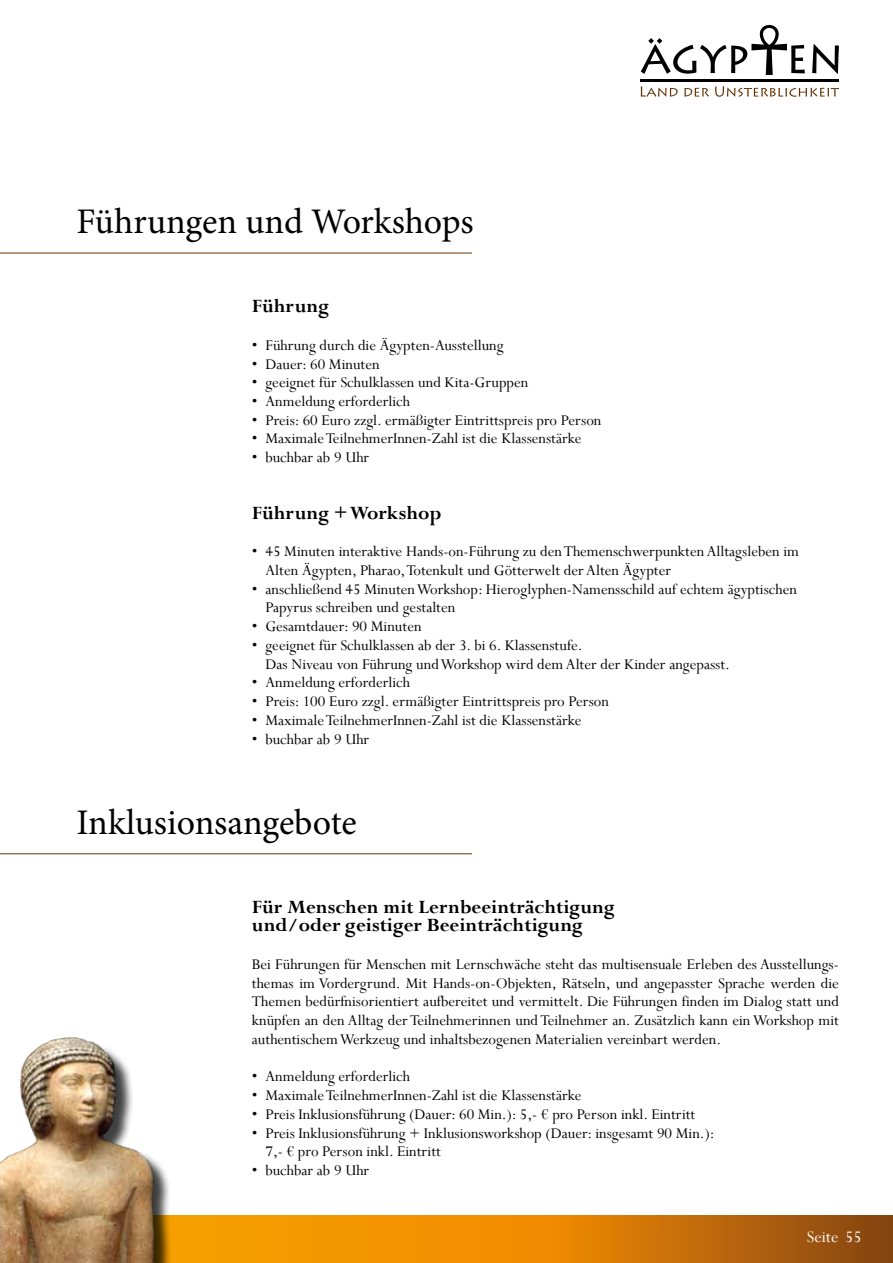
<style>
.page{position:relative;width:893px;height:1263px;background:#fff}
.page>*{position:absolute;margin:0;border:0;box-sizing:border-box;transform-origin:0 0}
.t1{font:36px "Minion Pro";letter-spacing:-.005em;color:#000}
.t2{font:700 21px/18.8px "Perpetua";color:#000}
.t3{font:18px "Perpetua";color:#fff}
.t4{font:16.5px/18.8px "Perpetua";color:#000}
</style>
<div class="page">
<svg style="left:641px;top:86px;width:198px;height:11px"></svg>
<hr style="left:641px;top:79px;width:198px;height:2px;background:#000">
<svg style="left:812px;top:44px;width:27px;height:30px"></svg>
<svg style="left:641px;top:25px;width:164px;height:50px"></svg>
<svg style="left:175px;top:1215px;width:718px;height:48px;background:#d87f04"></svg>
<div style="left:0;top:1040px;width:175px;height:223px;background:#000;opacity:.75"></div>
<img style="left:0;top:1037px;width:159px;height:226px">
<hr style="left:0;top:253px;width:472px;height:1px;background:#683307">
<hr style="left:0;top:853px;width:472px;height:1px;background:#683307">
<h1 class="t1" style="left:77px;top:198px;width:399px">Führungen und Workshops</h1>
<p class="t2" style="left:252px;top:296px;width:79px">Führung</p>
<p class="t4" style="left:252px;top:335px;width:253px">• Führung durch die Ägypten-Ausstellung</p>
<p class="t4" style="left:252px;top:354px;width:129px">• Dauer: 60 Minuten</p>
<p class="t4" style="left:252px;top:373px;width:278px">• geeignet für Schulklassen und Kita-Gruppen</p>
<p class="t4" style="left:252px;top:392px;width:160px">• Anmeldung erforderlich</p>
<p class="t4" style="left:252px;top:410px;width:351px">• Preis: 60 Euro zzgl. ermäßigter Eintrittspreis pro Person</p>
<p class="t4" style="left:252px;top:429px;width:331px">• Maximale TeilnehmerInnen-Zahl ist die Klassenstärke</p>
<p class="t4" style="left:252px;top:448px;width:119px">• buchbar ab 9 Uhr</p>
<p class="t2" style="left:252px;top:503px;width:191px">Führung + Workshop</p>
<p class="t4" style="left:265px;top:542px;width:535px;text-indent:-13px">• 45 Minuten interaktive Hands-on-Führung zu den Themenschwerpunkten Alltagsleben im<br>Alten Ägypten, Pharao, Totenkult und Götterwelt der Alten Ägypter</p>
<p class="t4" style="left:265px;top:579px;width:533px;text-indent:-13px">• anschließend 45 Minuten Workshop: Hieroglyphen-Namensschild auf echtem ägyptischen<br>Papyrus schreiben und gestalten</p>
<p class="t4" style="left:252px;top:617px;width:171px">• Gesamtdauer: 90 Minuten</p>
<p class="t4" style="left:265px;top:635px;width:466px;text-indent:-13px">• geeignet für Schulklassen ab der 3. bi 6. Klassenstufe.<br>Das Niveau von Führung und Workshop wird dem Alter der Kinder angepasst.</p>
<p class="t4" style="left:252px;top:673px;width:160px">• Anmeldung erforderlich</p>
<p class="t4" style="left:252px;top:691px;width:359px">• Preis: 100 Euro zzgl. ermäßigter Eintrittspreis pro Person</p>
<p class="t4" style="left:252px;top:710px;width:331px">• Maximale TeilnehmerInnen-Zahl ist die Klassenstärke</p>
<p class="t4" style="left:252px;top:729px;width:119px">• buchbar ab 9 Uhr</p>
<h1 class="t1" style="left:77px;top:799px;width:282px">Inklusionsangebote</h1>
<p class="t2" style="left:252px;top:897px;width:364px">Für Menschen mit Lernbeeinträchtigung und/oder geistiger Beeinträchtigung</p>
<p class="t4" style="left:252px;top:954px;width:589px;text-align:justify">Bei Führungen für Menschen mit Lernschwäche steht das multisensuale Erleben des Ausstellungs&shy;themas im Vordergrund. Mit Hands-on-Objekten, Rätseln, und angepasster Sprache werden die Themen bedürfnisorientiert aufbereitet und vermittelt. Die Führungen finden im Dialog statt und knüpfen an den Alltag der Teilnehmerinnen und Teilnehmer an. Zusätzlich kann ein Workshop mit authentischem Werkzeug und inhaltsbezogenen Materialien vereinbart werden.</p>
<p class="t4" style="left:252px;top:1067px;width:160px">• Anmeldung erforderlich</p>
<p class="t4" style="left:252px;top:1086px;width:331px">• Maximale TeilnehmerInnen-Zahl ist die Klassenstärke</p>
<p class="t4" style="left:252px;top:1104px;width:445px">• Preis Inklusionsführung (Dauer: 60 Min.): 5,- € pro Person inkl. Eintritt</p>
<p class="t4" style="left:265px;top:1123px;width:451px;text-indent:-13px">• Preis Inklusionsführung + Inklusionsworkshop (Dauer: insgesamt 90 Min.):<br>7,- € pro Person inkl. Eintritt</p>
<p class="t4" style="left:252px;top:1161px;width:119px">• buchbar ab 9 Uhr</p>
<p class="t3" style="left:807px;top:1226px;width:56px">Seite 55</p>
</div>
